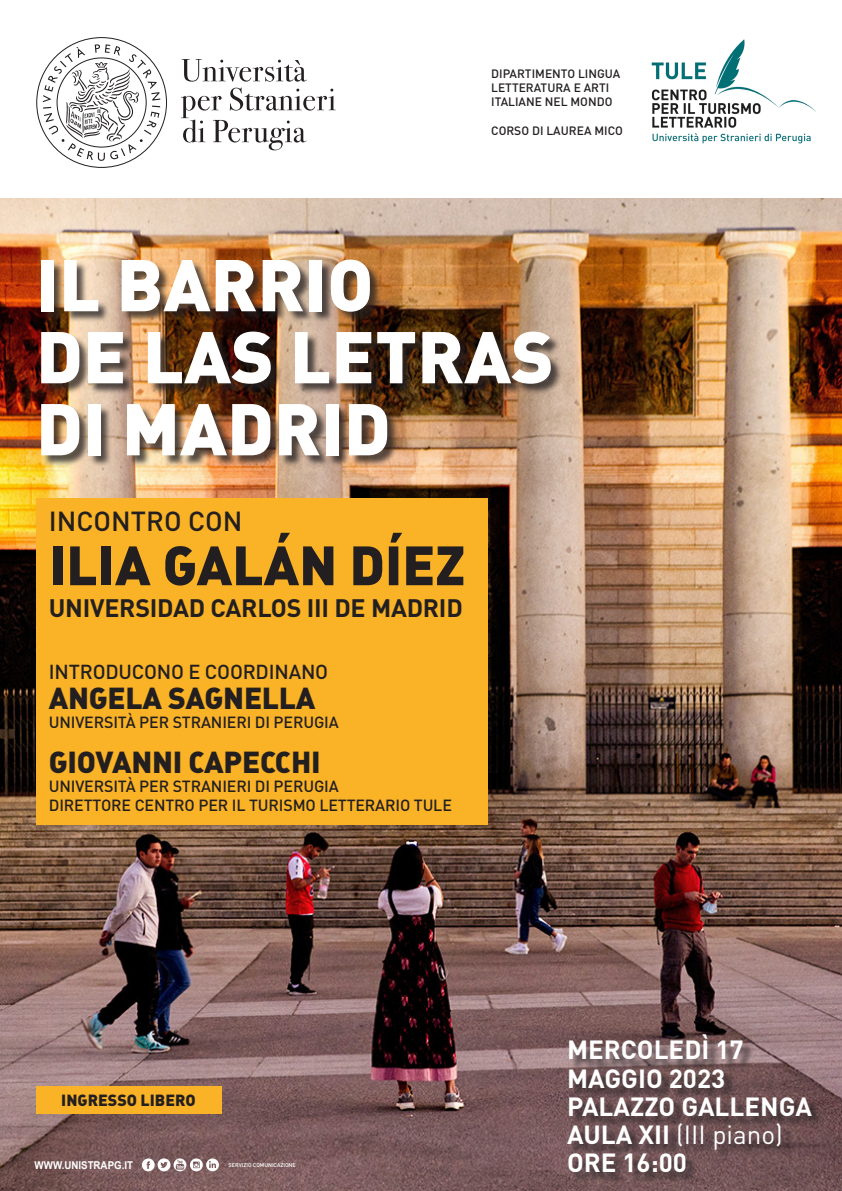
<style>
.page{position:relative;width:842px;height:1191px;background:#fff}
.page>*{position:absolute;margin:0;border:0;box-sizing:border-box;transform-origin:0 0}
.t1{font:72px "DIN Black Alternate";color:#fff}
.t2{font:54.5px "DIN Black Alternate";color:#231f20}
.t3{font:30px "DIN Black Alternate";letter-spacing:-.01em;color:#231f20}
.t4{font:500 27.2px "DIN";color:#231f20}
.t5{font:700 26px "DIN";color:#fff}
.t6{font:26px "DIN";color:#fff}
.t7{font:700 25px "DIN";letter-spacing:-.01em;color:#231f20}
.t8{font:500 20px "DIN";letter-spacing:-.01em;color:#231f20}
.t9{font:500 16px/19px "DIN";letter-spacing:-.01em;color:#231f20}
.t10{font:16px "DIN Black Alternate";color:#231f20}
.t11{font:500 12px "DIN";color:#231f20}
.t12{font:700 10.8px "Arial";color:#fff;scale:.9 1}
.t13{font:500 5.5px "DIN";color:#fff}
.s1{font-weight:700}
</style>
<div class="page">
<img style="left:0;top:198px;width:842px;height:993px">
<svg style="left:182px;top:59px;width:125px;height:23px"></svg>
<svg style="left:181px;top:88px;width:155px;height:62px"></svg>
<svg style="left:36px;top:37px;width:131px;height:131px"></svg>
<svg style="left:142px;top:1158px;width:77px;height:13px"></svg>
<img style="left:651px;top:39px;width:165px;height:105px">
<div style="left:569px;top:1036px;width:255px;height:148px;background:#231f20;opacity:.75"></div>
<div style="left:43px;top:261px;width:520px;height:206px;background:#231f20;opacity:.75"></div>
<div style="left:36px;top:498px;width:451px;height:327px;background:#fab326"></div>
<div style="left:36px;top:1086px;width:185px;height:28px;background:#fab326"></div>
<p class="t11" style="left:491px;top:66px;width:131px">DIPARTIMENTO LINGUA</p>
<p class="t11" style="left:491px;top:80px;width:120px">LETTERATURA E ARTI</p>
<p class="t11" style="left:491px;top:94px;width:123px">ITALIANE NEL MONDO</p>
<p class="t11" style="left:491px;top:123px;width:133px">CORSO DI LAUREA MICO</p>
<p class="t1" style="left:36px;top:237px;width:339px">IL BARRIO</p>
<p class="t1" style="left:36px;top:309px;width:519px">DE LAS LETRAS</p>
<p class="t1" style="left:36px;top:381px;width:356px">DI MADRID</p>
<p class="t4" style="left:49px;top:503px;width:195px">INCONTRO CON</p>
<p class="t2" style="left:49px;top:529px;width:418px">ILIA GALÁN DÍEZ</p>
<p class="t7" style="left:49px;top:591px;width:415px">UNIVERSIDAD CARLOS III DE MADRID</p>
<p class="t8" style="left:49px;top:659px;width:281px">INTRODUCONO E COORDINANO</p>
<p class="t3" style="left:49px;top:678px;width:268px">ANGELA SAGNELLA</p>
<p class="t9" style="left:49px;top:712px;width:291px">UNIVERSITÀ PER STRANIERI DI PERUGIA</p>
<p class="t3" style="left:49px;top:742px;width:273px">GIOVANNI CAPECCHI</p>
<p class="t9" style="left:49px;top:776px;width:405px">UNIVERSITÀ PER STRANIERI DI PERUGIA<br>DIRETTORE CENTRO PER IL TURISMO LETTERARIO TULE</p>
<p class="t10" style="left:61px;top:1089px;width:136px">INGRESSO LIBERO</p>
<p class="t12" style="left:35px;top:1157px;width:111px">WWW.UNISTRAPG.IT</p>
<p class="t13" style="left:229px;top:1161px;width:69px">SERVIZIO COMUNICAZIONE</p>
<p class="t5" style="left:567px;top:1033px;width:178px">MERCOLEDÌ 17</p>
<p class="t5" style="left:567px;top:1061px;width:160px">MAGGIO 2023</p>
<p class="t5" style="left:567px;top:1089px;width:246px">PALAZZO GALLENGA</p>
<p class="t6" style="left:567px;top:1117px;width:217px"><span class="s1">AULA XII</span> (III piano)</p>
<p class="t5" style="left:567px;top:1145px;width:122px">ORE 16:00</p>
</div>
